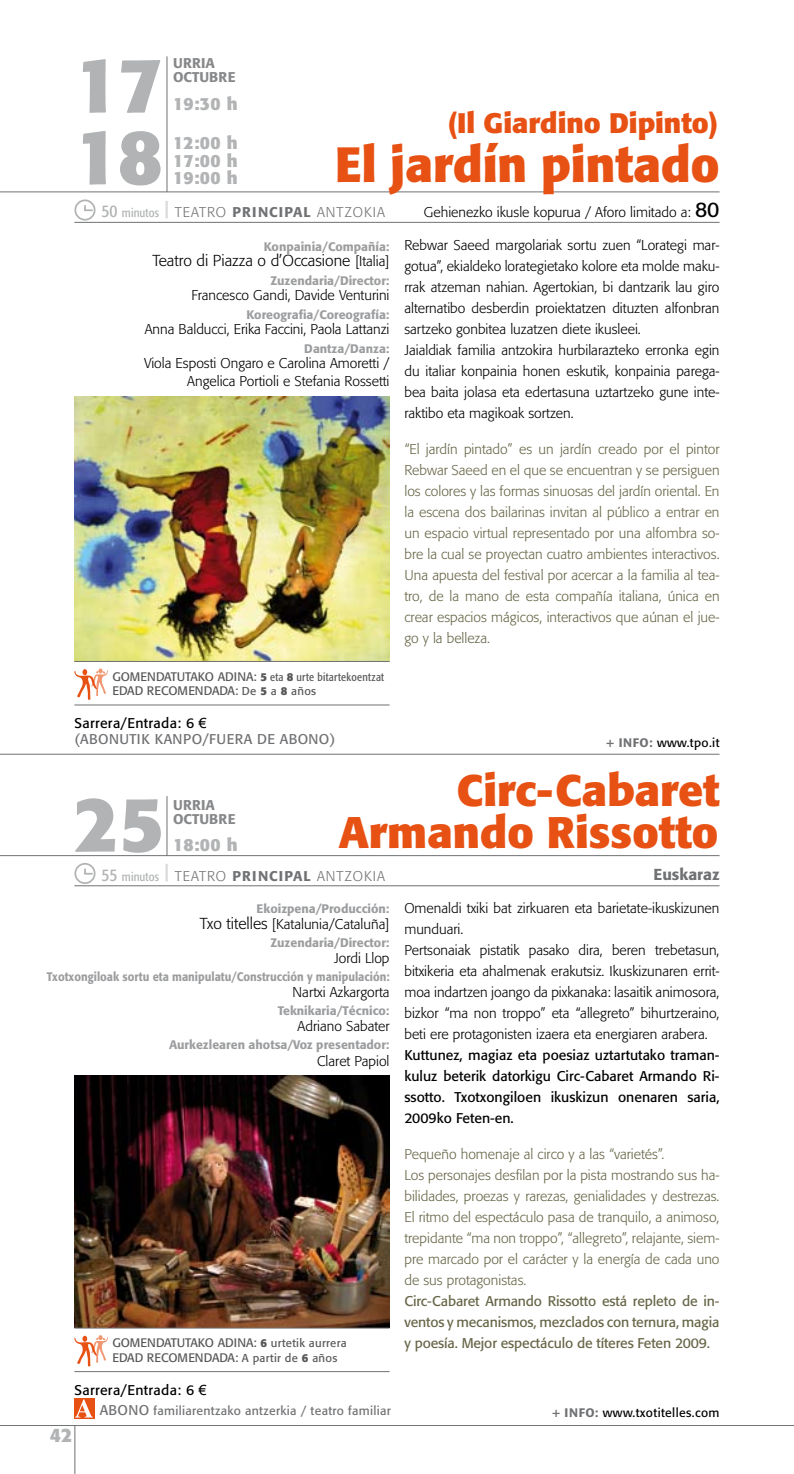
<style>
.page{position:relative;width:794px;height:1474px;background:#fff}
.page>*{position:absolute;margin:0;border:0;box-sizing:border-box;transform-origin:0 0}
.t1{font:700 77px/71.8px "Formata";color:#b1b3b4}
.t2{font:700 49px "Formata";color:#e75113}
.t3{font:700 43.75px "Formata";color:#e75113}
.t4{font:700 28px "Formata";color:#e75113}
.t5{font:700 19.25px "Formata";color:#b1b3b4}
.t6{font:700 17.5px/17.5px "Formata";letter-spacing:.015em;color:#b1b3b4;text-align:justify}
.t7{font:300 15.75px "Formata";color:#000}
.t8{font:500 15.75px "Formata";color:#707173}
.t9{font:300 14px/21px "Formata";color:#000}
.t10{font:300 14px/21px "Formata";color:#686648;text-align:justify}
.t11{font:14px/21px "Formata";color:#000;text-align:justify}
.t12{font:14px/21px "Formata";letter-spacing:-.01em;color:#686648;text-align:justify}
.t13{font:300 14px "Formata";letter-spacing:.075em;color:#707173}
.t14{font:14px/16.8px "Formata";letter-spacing:.025em;color:#707173}
.t15{font:500 14px/14px "Formata";color:#87888a}
.t16{font:14px/19.9px "Formata";letter-spacing:.025em;color:#000}
.t17{font:500 12.25px "Formata";color:#9c9d9f}
.t18{font:12.25px "Formata";letter-spacing:-.02em;color:#58585a}
.t19{font:500 12.25px "Formata";color:#9c9d9f;scale:.9 1}
.t20{font:12.25px "Formata";letter-spacing:.03em;color:#000}
.t21{font:12.25px "Formata";letter-spacing:.025em;color:#707173}
.t22{font:condensed 11.38px "Formata";letter-spacing:.025em;color:#58585a}
.t23{font:11.38px "Formata";letter-spacing:.025em;color:#58585a}
.s1{font-weight:400;font-stretch:condensed;font-size:17.5px;color:#b1b3b4}
.s2{font-weight:400;font-stretch:condensed;font-size:12.25px;color:#b1b3b4}
.s3{font-weight:500}
.s4{font-weight:400;font-size:21px}
.s5{font-size:14px}
.s6{font-stretch:normal;font-size:12.25px}
.s7{font-weight:700;font-stretch:normal}
.s8{font-size:11.38px}
.s9{font-weight:700;font-size:11.38px}
.s10{color:#000}
.s11{font-family:"Arial";color:#000}
.s12{font-weight:500;color:#707173}
.s13{font-size:15.75px}
.s14{font-size:12.25px}
.s15{font-weight:700}
.s16{font-family:"Arial"}
.s17{color:#707173}
</style>
<div class="page">
<img style="left:74px;top:1075px;width:315px;height:252px">
<img style="left:74px;top:396px;width:315px;height:265px">
<hr style="left:74px;top:1425px;width:1px;height:48px;background:#707173">
<hr style="left:0;top:1424px;width:794px;height:1px;background:#707173">
<div style="left:74px;top:1397px;width:21px;height:21px;background:#e75113"></div>
<svg style="left:75px;top:1399px;width:18px;height:18px"></svg>
<svg style="left:75px;top:863px;width:20px;height:20px"></svg>
<div style="left:74px;top:863px;width:22px;height:21px;border:2px solid #b1b3b4;border-radius:50%"></div>
<svg style="left:84px;top:868px;width:9px;height:6px"></svg>
<hr style="left:166px;top:56px;width:1px;height:136px;background:#707173">
<hr style="left:166px;top:796px;width:1px;height:59px;background:#707173">
<hr style="left:0;top:191px;width:719px;height:1px;background:#707173">
<hr style="left:0;top:855px;width:719px;height:1px;background:#707173">
<hr style="left:74px;top:885px;width:645px;height:1px;background:#707173">
<hr style="left:0;top:753px;width:719px;height:1px;background:#707173">
<hr style="left:74px;top:704px;width:315px;height:1px;background:#707173">
<hr style="left:74px;top:1371px;width:315px;height:1px;background:#707173">
<hr style="left:74px;top:661px;width:315px;height:1px;background:#707173">
<hr style="left:74px;top:1327px;width:315px;height:1px;background:#707173">
<svg style="left:74px;top:668px;width:34px;height:32px"></svg>
<svg style="left:74px;top:1335px;width:34px;height:31px"></svg>
<svg style="left:75px;top:200px;width:20px;height:20px"></svg>
<div style="left:74px;top:199px;width:22px;height:21px;border:2px solid #b1b3b4;border-radius:50%"></div>
<svg style="left:84px;top:205px;width:9px;height:6px"></svg>
<hr style="left:74px;top:222px;width:645px;height:1px;background:#707173">
<h1 class="t1" style="left:74px;top:49px;width:90px">17<br>18</h1>
<p class="t15" style="left:173px;top:56px;width:43px">URRIA<br>OCTUbre</p>
<p class="t6" style="left:173px;top:95px;width:66px">19:30 h</p>
<p class="t6" style="left:173px;top:134px;width:66px">12:00 h 17:00 h 19:00 h</p>
<h3 class="t4" style="left:448px;top:106px;width:272px">(Il Giardino Dipinto)</h3>
<h2 class="t2" style="left:335px;top:134px;width:386px">El jardín pintado</h2>
<p class="t13" style="left:101px;top:204px;width:285px"><span class="s1">50</span> <span class="s2">minutos</span> <sup>|</sup> TEATRO <span class="s3">PRINCIPAL</span> ANTZOKIA</p>
<p class="t9" style="left:424px;top:201px;width:297px">Gehienezko ikusle kopurua / Aforo limitado a: <span class="s4">80</span></p>
<p class="t17" style="left:264px;top:239px;width:127px">Konpainia/Compañía:</p>
<p class="t7" style="left:152px;top:252px;width:238px">Teatro di Piazza o d’Occasione <span class="s5">[Italia]</span></p>
<p class="t17" style="left:271px;top:273px;width:120px">Zuzendaria/Director:</p>
<p class="t9" style="left:192px;top:285px;width:199px">Francesco Gandi, Davide Venturini</p>
<p class="t17" style="left:246px;top:307px;width:145px">Koreografia/Coreografía:</p>
<p class="t9" style="left:145px;top:319px;width:246px">Anna Balducci, Erika Faccini, Paola Lattanzi</p>
<p class="t17" style="left:304px;top:341px;width:87px">Dantza/Danza:</p>
<p class="t9" style="left:144px;top:355px;width:247px;line-height:17.5px;text-align:right">Viola Esposti Ongaro e Carolina Amoretti /<br>Angelica Portioli e Stefania Rossetti</p>
<p class="t18" style="left:112px;top:669px;width:87px">GOMEN DATUTAKO</p>
<p class="t22" style="left:218px;top:670px;width:168px"><span class="s6">ADINA:</span> <span class="s7">5</span> eta <span class="s7">8</span> urte bitartekoentzat</p>
<p class="t18" style="left:112px;top:683px;width:205px">EDAD RECOMEN DADA: <span class="s8">De</span> <span class="s9">5</span> <span class="s8">a</span> <span class="s9">8</span> <span class="s8">años</span></p>
<p class="t14" style="left:74px;top:714px;width:162px"><span class="s10">Sarrera/Entrada: 6</span> <span class="s11">€ </span>(Abonutik kanpo/FUERA</p>
<p class="t14" style="left:257px;top:731px;width:52px">DE ABONO</p>
<p class="t14" style="left:330px;top:731px;width:7px">)</p>
<p class="t9" style="left:404px;top:234px;width:317px">Rebwar Saeed margolariak sortu zuen “Lorategi mar&shy;gotua”, ekialdeko lorategietako kolore eta molde maku&shy;rrak atzeman nahian. Agertokian, bi dantzarik lau giro alternatibo desberdin proiektatzen dituzten alfonbran sartzeko gonbitea luzatzen diete ikusleei.<br>Jaialdiak familia antzokira hurbilarazteko erronka egin du italiar konpainia honen eskutik, konpainia parega&shy;bea baita jolasa eta edertasuna uztartzeko gune inte&shy;raktibo eta magikoak sortzen.</p>
<p class="t10" style="left:404px;top:438px;width:317px">“El jardín pintado” es un jardín creado por el pintor Rebwar Saeed en el que se encuentran y se persiguen los colores y las formas sinuosas del jardín oriental. En la escena dos bailarinas invitan al público a entrar en un espacio virtual representado por una alfombra so&shy;bre la cual se proyectan cuatro ambientes interactivos.<br>U na apuesta del festival por acercar a la familia al tea&shy;tro, de la mano de esta compañía italiana, única en crear espacios mágicos, interactivos que aúnan el jue&shy;go y la belleza.</p>
<p class="t20" style="left:606px;top:735px;width:115px"><span class="s12">+ INFO:</span> www.tpo.it</p>
<h1 class="t1" style="left:74px;top:788px;width:91px">25</h1>
<p class="t15" style="left:173px;top:798px;width:43px">URRIA<br>OCTUbre</p>
<p class="t6" style="left:173px;top:835px;width:66px">18:00 h</p>
<h3 class="t3" style="left:457px;top:763px;width:264px">Circ-Cabaret</h3>
<h3 class="t3" style="left:339px;top:805px;width:381px">Armando Rissotto</h3>
<p class="t13" style="left:101px;top:867px;width:285px"><span class="s1">55</span> <span class="s2">minutos</span> <sup>|</sup> TEATRO <span class="s3">PRINCIPAL</span> ANTZOKIA</p>
<p class="t17" style="left:256px;top:901px;width:134px">Ekoizpena/Producción:</p>
<p class="t9" style="left:200px;top:913px;width:191px"><span class="s13">Txo titelles</span> [Katalunia/Cataluña]</p>
<p class="t17" style="left:271px;top:935px;width:120px">Zuzendaria/Director:</p>
<p class="t9" style="left:334px;top:947px;width:57px">Jordi Llop</p>
<p class="t19" style="left:47px;top:969px;width:382px">Txotxongiloak sortu eta manipulatu/Construcción y manipulación:</p>
<p class="t9" style="left:293px;top:981px;width:98px">Nartxi Azkargorta</p>
<p class="t17" style="left:278px;top:1003px;width:113px">Teknikaria/Técnico:</p>
<p class="t9" style="left:298px;top:1015px;width:93px">Adriano Sabater</p>
<p class="t17" style="left:169px;top:1037px;width:222px">Aurkezlearen ahotsa/Voz presentador:</p>
<p class="t9" style="left:317px;top:1051px;width:74px">Claret Papiol</p>
<p class="t18" style="left:112px;top:1335px;width:87px">GOMEN DATUTAKO</p>
<p class="t23" style="left:218px;top:1336px;width:130px"><span class="s14">ADINA:</span> <span class="s15">6</span> urtetik aurrera</p>
<p class="t18" style="left:112px;top:1350px;width:226px">EDAD RECOMEN DADA: <span class="s8">A partir de</span> <span class="s9">6</span> <span class="s8">años</span></p>
<p class="t16" style="left:100px;top:1380px;width:109px;text-indent:-25px">Sarrera/Entrada: 6 <span class="s16">€<br></span><span class="s17">ABONO</span></p>
<p class="t21" style="left:153px;top:1403px;width:239px">familiarentzako antzerkia / teatro familiar</p>
<h3 class="t5" style="left:50px;top:1422px;width:24px">42</h3>
<p class="t8" style="left:653px;top:864px;width:67px">Euskaraz</p>
<p class="t9" style="left:404px;top:897px;width:317px">Omenaldi txiki bat zirkuaren eta barietate-ikuskizunen munduari.<br>Pertsonaiak pistatik pasako dira, beren trebetasun, bitxikeria eta ahalmenak erakutsiz. Ikuskizunaren errit&shy;moa indartzen joango da pixkanaka: lasaitik animosora, bizkor “ma non troppo” eta “allegreto” bihurtzeraino, beti ere protagonisten izaera eta energiaren arabera.</p>
<p class="t11" style="left:404px;top:1044px;width:316px">Kuttunez, magiaz eta poesiaz uztartutako traman&shy;kuluz beterik datorkigu Circ-Cabaret Armando Ri&shy;ssotto. Txotxongiloen ikuskizun onenaren saria, 2009ko Feten-en.</p>
<p class="t10" style="left:404px;top:1143px;width:317px;text-align:left">Pequeño homenaje al circo y a las “varietés”.<br>Los personajes desfilan por la pista mostrando sus ha&shy;bilidades, proezas y rarezas, genialidades y destrezas.<br>El ritmo del espectáculo pasa de tranquilo, a animoso, trepidante “ma non troppo”, “allegreto”, relajante, siem&shy;pre marcado por el carácter y la energía de cada uno de sus protagonistas.</p>
<p class="t12" style="left:404px;top:1290px;width:317px">Circ-Cabaret Armando Rissotto está repleto de in&shy;ventos y mecanismos, mezclados con ternura, magia y poesía. Mejor espectáculo de títeres Feten 2009.</p>
<p class="t20" style="left:552px;top:1405px;width:169px"><span class="s12">+ INFO:</span> www.txotitelles.com</p>
</div>
